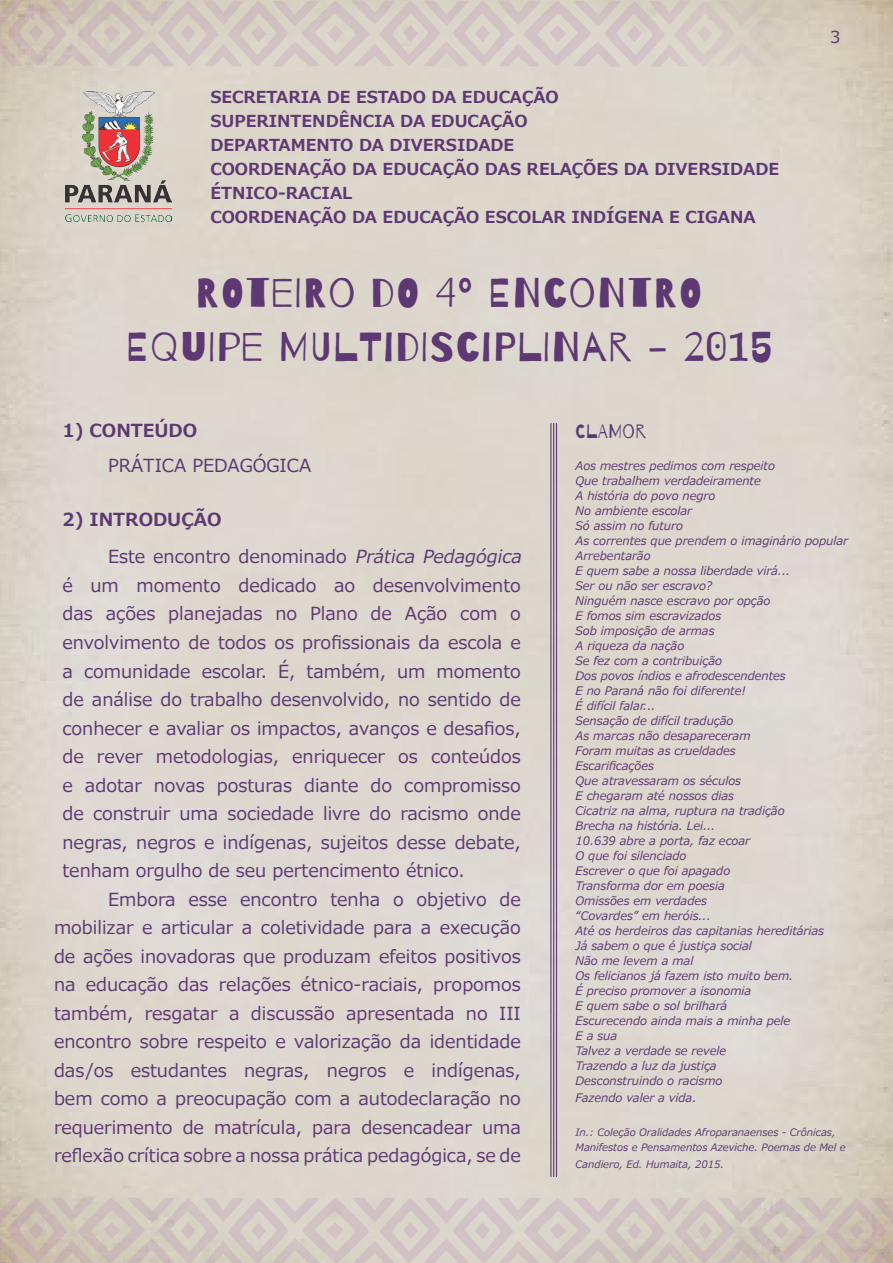
<style>
.page{position:relative;width:893px;height:1263px;background:#fff}
.page>*{position:absolute;margin:0;border:0;box-sizing:border-box;transform-origin:0 0}
.t1{font:40.5px "Barrio";letter-spacing:.04em;color:#5d3872;scale:1.04 1}
.Normal_wrd_3{font:19.35px "Barrio";letter-spacing:.03em;color:#5d3872}
.Parágrafo_da_Lista{font:18px/28.5px "Meiryo";color:#5d3872}
.Parágrafo_da_Lista-2{font:700 18px "Meiryo";color:#5d3872}
.Normal_wrd_3-2{font:700 16.5px/24px "Meiryo";color:#5d3872}
.t2{font:16.5px "Meiryo";color:#5d3872}
.Normal_wrd_3-3{font:italic 11.7px "Meiryo";color:#5d3872}
.Normal_wrd_3-4{font:italic 10.2px/15px "Meiryo";color:#5d3872}
.s1{font-style:italic}
</style>
<div class="page">
<img style="left:0;top:67px;width:893px;height:1130px">
<svg style="left:0;top:1197px;width:893px;height:66px;background:#d2c6bf"></svg>
<svg style="left:0;top:0;width:893px;height:67px;background:#d4c9c1"></svg>
<img style="left:65px;top:92px;width:106px;height:130px">
<hr style="left:550px;top:423px;width:1px;height:754px;background:#5d3872">
<hr style="left:553px;top:423px;width:1px;height:754px;background:#5d3872">
<hr style="left:556px;top:423px;width:1px;height:754px;background:#5d3872">
<p class="Normal_wrd_3-2" style="left:210px;top:86px;width:350px">SECRETARIA DE ESTADO DA EDUCAÇÃO</p>
<p class="Normal_wrd_3-2" style="left:210px;top:110px;width:319px">SUPERINTENDÊNCIA DA EDUCAÇÃO</p>
<p class="Normal_wrd_3-2" style="left:210px;top:134px;width:306px">DEPARTAMENTO DA DIVERSIDADE</p>
<p class="Normal_wrd_3-2" style="left:210px;top:158px;width:570px">COORDENAÇÃO DA EDUCAÇÃO DAS RELAÇÕES DA DIVERSIDADE<br>ÉTNICO-RACIAL</p>
<p class="Normal_wrd_3-2" style="left:210px;top:206px;width:547px">COORDENAÇÃO DA EDUCAÇÃO ESCOLAR INDÍGENA E CIGANA</p>
<p class="t1" style="left:196px;top:272px;width:488px">ROTEIRO DO 4º ENCONTRO</p>
<p class="t1" style="left:126px;top:326px;width:622px">EQUIPE MULTIDISCIPLINAR - 2015</p>
<p class="t2" style="left:830px;top:26px;width:12px">3</p>
<p class="Parágrafo_da_Lista-2" style="left:63px;top:418px;width:136px">1) CONTEÚDO</p>
<p class="Parágrafo_da_Lista" style="left:108px;top:453px;width:205px">PRÁTICA PEDAGÓGICA</p>
<p class="Parágrafo_da_Lista-2" style="left:63px;top:507px;width:161px">2) INTRODUÇÃO</p>
<p class="Parágrafo_da_Lista" style="left:63px;top:544px;width:465px;text-indent:46px">Este encontro denominado <span class="s1">Prática Pedagógica </span>é um momento dedicado ao desenvolvimento das ações planejadas no Plano de Ação com o envolvimento de todos os profissionais da escola e a comunidade escolar. É, também, um momento de análise do trabalho desenvolvido, no sentido de conhecer e avaliar os impactos, avanços e desafios, de rever metodologias, enriquecer os conteúdos e adotar novas posturas diante do compromisso de construir uma sociedade livre do racismo onde negras, negros e indígenas, sujeitos desse debate, tenham orgulho de seu pertencimento étnico.</p>
<p class="Parágrafo_da_Lista" style="left:54px;top:886px;width:468px;text-align:justify;text-indent:54px">Embora esse encontro tenha o objetivo de mobilizar e articular a coletividade para a execução de ações inovadoras que produzam efeitos positivos na educação das relações étnico-raciais, propomos também, resgatar a discussão apresentada no III encontro sobre respeito e valorização da identidade das/os estudantes negras, negros e indígenas, bem como a preocupação com a autodeclaração no requerimento de matrícula, para desencadear uma reflexão crítica sobre a nossa prática pedagógica, se de</p>
<p class="Normal_wrd_3" style="left:575px;top:421px;width:72px">CLAMOR</p>
<p class="Normal_wrd_3-3" style="left:575px;top:457px;width:201px">Aos mestres pedimos com respeito</p>
<p class="Normal_wrd_3-3" style="left:575px;top:472px;width:187px">Que trabalhem verdadeiramente</p>
<p class="Normal_wrd_3-3" style="left:575px;top:487px;width:141px">A história do povo negro</p>
<p class="Normal_wrd_3-3" style="left:575px;top:502px;width:118px">No ambiente escolar</p>
<p class="Normal_wrd_3-3" style="left:575px;top:517px;width:109px">Só assim no futuro</p>
<p class="Normal_wrd_3-3" style="left:575px;top:532px;width:274px">As correntes que prendem o imaginário popular</p>
<p class="Normal_wrd_3-3" style="left:575px;top:547px;width:77px">Arrebentarão</p>
<p class="Normal_wrd_3-3" style="left:575px;top:562px;width:216px">E quem sabe a nossa liberdade virá...</p>
<p class="Normal_wrd_3-3" style="left:575px;top:577px;width:138px">Ser ou não ser escravo?</p>
<p class="Normal_wrd_3-3" style="left:575px;top:592px;width:197px">Ninguém nasce escravo por opção</p>
<p class="Normal_wrd_3-3" style="left:575px;top:607px;width:147px">E fomos sim escravizados</p>
<p class="Normal_wrd_3-3" style="left:575px;top:622px;width:141px">Sob imposição de armas</p>
<p class="Normal_wrd_3-3" style="left:575px;top:637px;width:110px">A riqueza da nação</p>
<p class="Normal_wrd_3-3" style="left:575px;top:652px;width:148px">Se fez com a contribuição</p>
<p class="Normal_wrd_3-3" style="left:575px;top:667px;width:212px">Dos povos índios e afrodescendentes</p>
<p class="Normal_wrd_3-3" style="left:575px;top:682px;width:172px">E no Paraná não foi diferente!</p>
<p class="Normal_wrd_3-3" style="left:575px;top:697px;width:82px">É difícil falar...</p>
<p class="Normal_wrd_3-3" style="left:575px;top:712px;width:159px">Sensação de difícil tradução</p>
<p class="Normal_wrd_3-3" style="left:575px;top:727px;width:177px">As marcas não desapareceram</p>
<p class="Normal_wrd_3-3" style="left:575px;top:742px;width:162px">Foram muitas as crueldades</p>
<p class="Normal_wrd_3-3" style="left:575px;top:757px;width:80px">Escarificações</p>
<p class="Normal_wrd_3-3" style="left:575px;top:772px;width:167px">Que atravessaram os séculos</p>
<p class="Normal_wrd_3-3" style="left:575px;top:787px;width:160px">E chegaram até nossos dias</p>
<p class="Normal_wrd_3-3" style="left:575px;top:802px;width:211px">Cicatriz na alma, ruptura na tradição</p>
<p class="Normal_wrd_3-3" style="left:575px;top:817px;width:141px">Brecha na história. Lei...</p>
<p class="Normal_wrd_3-3" style="left:575px;top:832px;width:176px">10.639 abre a porta, faz ecoar</p>
<p class="Normal_wrd_3-3" style="left:575px;top:847px;width:113px">O que foi silenciado</p>
<p class="Normal_wrd_3-3" style="left:575px;top:862px;width:156px">Escrever o que foi apagado</p>
<p class="Normal_wrd_3-3" style="left:575px;top:877px;width:151px">Transforma dor em poesia</p>
<p class="Normal_wrd_3-3" style="left:575px;top:892px;width:133px">Omissões em verdades</p>
<p class="Normal_wrd_3-3" style="left:575px;top:907px;width:137px">“Covardes” em heróis...</p>
<p class="Normal_wrd_3-3" style="left:575px;top:922px;width:250px">Até os herdeiros das capitanias hereditárias</p>
<p class="Normal_wrd_3-3" style="left:575px;top:937px;width:178px">Já sabem o que é justiça social</p>
<p class="Normal_wrd_3-3" style="left:575px;top:952px;width:119px">Não me levem a mal</p>
<p class="Normal_wrd_3-3" style="left:575px;top:967px;width:219px">Os felicianos já fazem isto muito bem.</p>
<p class="Normal_wrd_3-3" style="left:575px;top:982px;width:177px">É preciso promover a isonomia</p>
<p class="Normal_wrd_3-3" style="left:575px;top:997px;width:153px">E quem sabe o sol brilhará</p>
<p class="Normal_wrd_3-3" style="left:575px;top:1012px;width:216px">Escurecendo ainda mais a minha pele</p>
<p class="Normal_wrd_3-3" style="left:575px;top:1027px;width:43px">E a sua</p>
<p class="Normal_wrd_3-3" style="left:575px;top:1042px;width:152px">Talvez a verdade se revele</p>
<p class="Normal_wrd_3-3" style="left:575px;top:1057px;width:143px">Trazendo a luz da justiça</p>
<p class="Normal_wrd_3-3" style="left:575px;top:1072px;width:148px">Desconstruindo o racismo</p>
<p class="Normal_wrd_3-3" style="left:575px;top:1089px;width:122px">Fazendo valer a vida.</p>
<p class="Normal_wrd_3-4" style="left:575px;top:1125px;width:272px">In.: Coleção Oralidades Afroparanaenses - Crônicas,<br>Manifestos e Pensamentos Azeviche. Poemas de Mel e</p>
<p class="Normal_wrd_3-4" style="left:575px;top:1157px;width:150px">Candiero, Ed. Humaita, 2015.</p>
</div>
